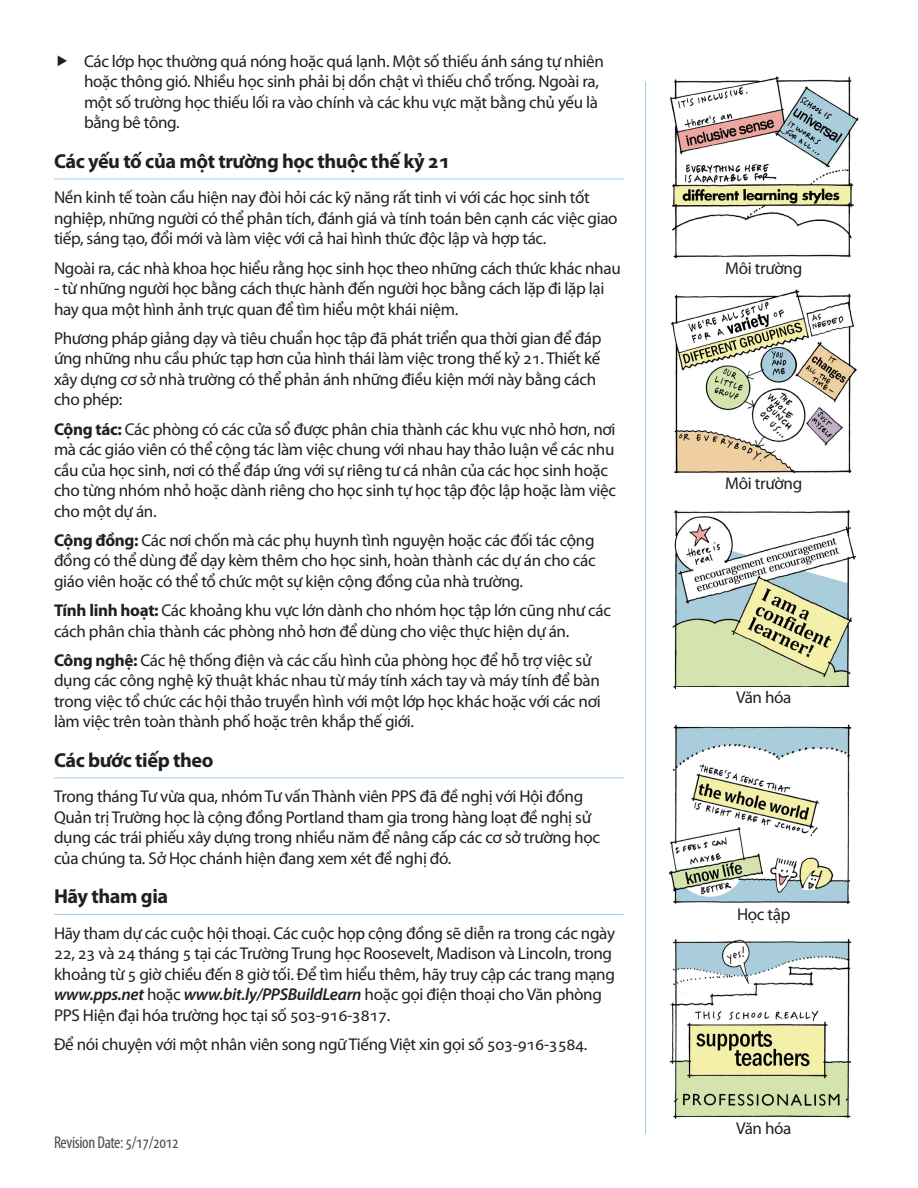
<style>
.page{position:relative;width:918px;height:1188px;background:#fff}
.page>*{position:absolute;margin:0;border:0;box-sizing:border-box;transform-origin:0 0}
.Subhead{font:700 20.25px "Myriad Pro";letter-spacing:-.02em;color:#231f20}
.t1{font:17.1px/20.5px "Myriad Pro";letter-spacing:-.02em;color:#231f20}
.t2{font:condensed 17.1px "Myriad Pro";letter-spacing:-.02em;color:#4b4c4d}
.s1{font-weight:700}
.s2{font-weight:600;font-style:italic}
</style>
<div class="page">
<hr style="left:54px;top:179px;width:570px;height:1px;background:#9fcdea">
<hr style="left:54px;top:777px;width:570px;height:1px;background:#9fcdea">
<hr style="left:54px;top:914px;width:570px;height:1px;background:#9fcdea">
<img style="left:670px;top:289px;width:187px;height:185px">
<img style="left:670px;top:76px;width:189px;height:183px">
<img style="left:672px;top:509px;width:185px;height:181px">
<img style="left:668px;top:724px;width:184px;height:180px">
<img style="left:669px;top:938px;width:183px;height:181px">
<hr style="left:645px;top:82px;width:1px;height:1052px;background:#9fcdea">
<div style="left:676px;top:258px;width:176px;height:19px;background:#fff"></div>
<div style="left:676px;top:473px;width:176px;height:19px;background:#fff"></div>
<div style="left:676px;top:687px;width:176px;height:18px;background:#fff"></div>
<p class="t1" style="left:84px;top:51px;width:521px">Các lớp học thường quá nóng hoặc quá lạnh. Một số thiếu ánh sáng tự nhiên hoặc thông gió. Nhiều học sinh phải bị dồn chật vì thiếu chổ trống. Ngoài ra, một số trường học thiếu lối ra vào chính và các khu vực mặt bằng chủ yếu là bằng bê tông.</p>
<p class="Subhead" style="left:54px;top:148px;width:398px">Các yếu tố của một trường học thuộc thế kỷ 21</p>
<p class="t1" style="left:54px;top:187px;width:565px">Nền kinh tế toàn cầu hiện nay đòi hỏi các kỹ năng rất tinh vi với các học sinh tốt nghiệp, những người có thể phân tích, đánh giá và tính toán bên cạnh các việc giao tiếp, sáng tạo, đổi mới và làm việc với cả hai hình thức độc lập và hợp tác.</p>
<p class="t1" style="left:54px;top:257px;width:568px">Ngoài ra, các nhà khoa học hiểu rằng học sinh học theo những cách thức khác nhau</p>
<p class="t1" style="left:54px;top:278px;width:552px">- từ những người học bằng cách thực hành đến người học bằng cách lặp đi lặp lại hay qua một hình ảnh trực quan để tìm hiểu một khái niệm.</p>
<p class="t1" style="left:54px;top:328px;width:549px">Phương pháp giảng dạy và tiêu chuẩn học tập đã phát triển qua thời gian để đáp ứng những nhu cầu phức tạp hơn của hình thái làm việc trong thế kỷ 21. Thiết kế xây dựng cơ sở nhà trường có thể phản ánh những điều kiện mới này bằng cách cho phép:</p>
<p class="t1" style="left:54px;top:418px;width:564px"><span class="s1">Cộng tác:</span> Các phòng có các cửa sổ được phân chia thành các khu vực nhỏ hơn, nơi mà các giáo viên có thể cộng tác làm việc chung với nhau hay thảo luận về các nhu cầu của học sinh, nơi có thể đáp ứng với sự riêng tư cá nhân của các học sinh hoặc cho từng nhóm nhỏ hoặc dành riêng cho học sinh tự học tập độc lập hoặc làm việc cho một dự án.</p>
<p class="t1" style="left:54px;top:530px;width:543px;text-align:justify"><span class="s1">Cộng đồng:</span> Các nơi chốn mà các phụ huynh tình nguyện hoặc các đối tác cộng đồng có thể dùng để dạy kèm thêm cho học sinh, hoàn thành các dự án cho các giáo viên hoặc có thể tổ chức một sự kiện cộng đồng của nhà trường.</p>
<p class="t1" style="left:54px;top:600px;width:559px"><span class="s1">Tính linh hoạt:</span> Các khoảng khu vực lớn dành cho nhóm học tập lớn cũng như các cách phân chia thành các phòng nhỏ hơn để dùng cho việc thực hiện dự án.</p>
<p class="t1" style="left:54px;top:649px;width:548px"><span class="s1">Công nghệ:</span> Các hệ thống điện và các cấu hình của phòng học để hỗ trợ việc sử dụng các công nghệ kỹ thuật khác nhau từ máy tính xách tay và máy tính để bàn trong việc tổ chức các hội thảo truyền hình với một lớp học khác hoặc với các nơi làm việc trên toàn thành phố hoặc trên khắp thế giới.</p>
<p class="Subhead" style="left:54px;top:747px;width:161px">Các bước tiếp theo</p>
<p class="t1" style="left:54px;top:786px;width:548px">Trong tháng Tư vừa qua, nhóm Tư vấn Thành viên PPS đã đề nghị với Hội đồng Quản trị Trường học là cộng đồng Portland tham gia trong hàng loạt đề nghị sử dụng các trái phiếu xây dựng trong nhiều năm để nâng cấp các cơ sở trường học của chúng ta. Sở Học chánh hiện đang xem xét đề nghị đó.</p>
<p class="Subhead" style="left:54px;top:883px;width:116px">Hãy tham gia</p>
<p class="t1" style="left:54px;top:923px;width:563px">Hãy tham dự các cuộc hội thoại. Các cuộc họp cộng đồng sẽ diễn ra trong các ngày 22, 23 và 24 tháng 5 tại các Trường Trung học Roosevelt, Madison và Lincoln, trong khoảng từ 5 giờ chiều đến 8 giờ tối. Để tìm hiểu thêm, hãy truy cập các trang mạng <span class="s2">www.pps.net</span> hoặc <span class="s2">www.bit.ly/PPSBuildLearn</span> hoặc gọi điện thoại cho Văn phòng PPS Hiện đại hóa trường học tại số 503-916-3817.</p>
<p class="t1" style="left:54px;top:1034px;width:535px">Để nói chuyện với một nhân viên song ngữ Tiếng Việt xin gọi số 503-916-3584.</p>
<p class="t2" style="left:54px;top:1132px;width:126px">Revision Date: 5/17/2012</p>
<p class="t1" style="left:725px;top:258px;width:78px">Môi trường</p>
<p class="t1" style="left:725px;top:473px;width:78px">Môi trường</p>
<p class="t1" style="left:736px;top:686px;width:57px">Văn hóa</p>
<p class="t1" style="left:737px;top:903px;width:55px">Học tập</p>
<p class="t1" style="left:736px;top:1118px;width:57px">Văn hóa</p>
</div>
